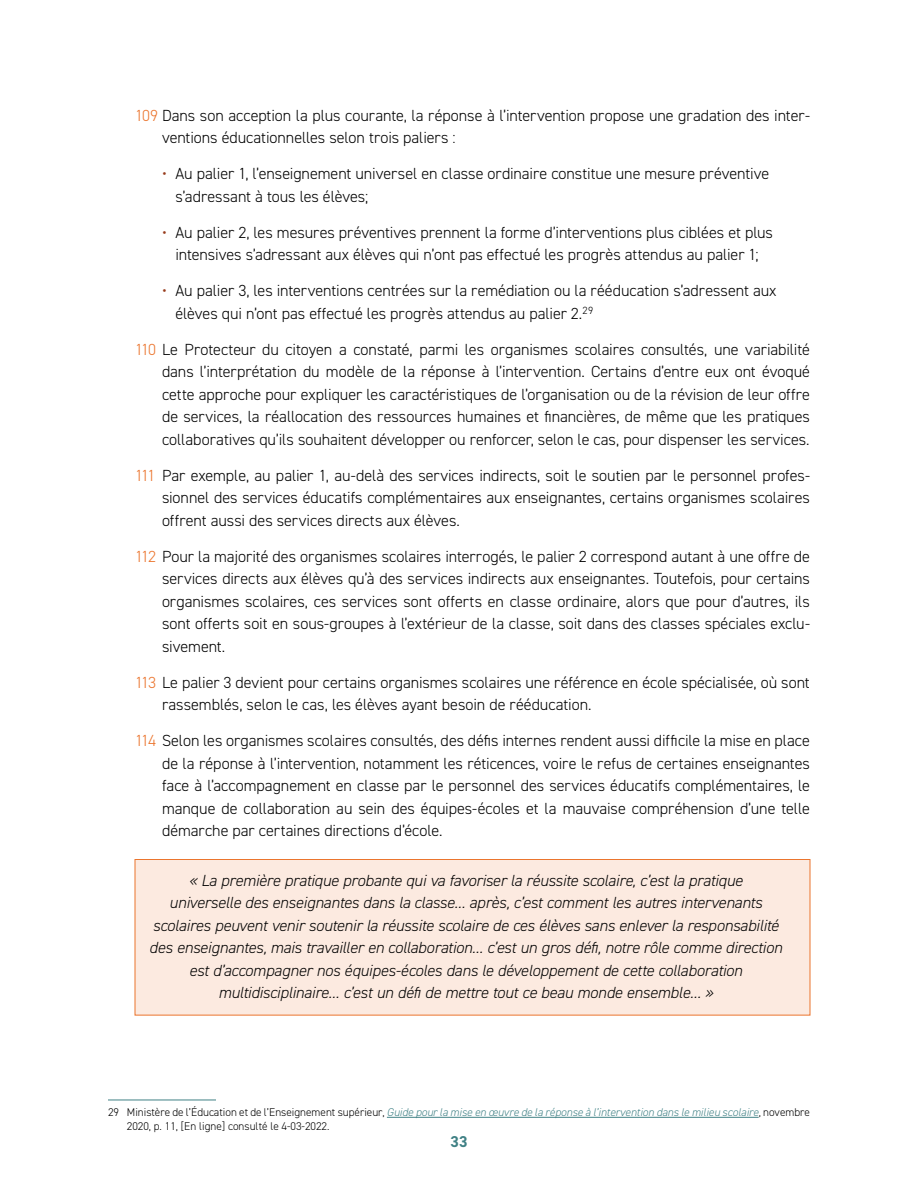
<style>
.page{position:relative;width:918px;height:1188px;background:#fff}
.page>*{position:absolute;margin:0;border:0;box-sizing:border-box;transform-origin:0 0}
.TXT___Courant___List{font:300 16.2px/22.5px "DIN2014";letter-spacing:-.005em;color:#000}
.TXT___Encradre_orang{font:italic 300 16.2px/22.5px "DIN2014";letter-spacing:-.01em;color:#000;text-align:center}
.t1{font:700 15.75px "DIN2014";color:#408185}
.TXT___Note_de_bas_de{font:300 11.25px/13.5px "DIN2014";color:#000}
.s1{color:#eb752e}
.s2{color:#973b1b}
.s3{font-style:italic;color:#408185}
</style>
<div class="page">
<div style="left:135px;top:859px;width:675px;height:157px;background:#fceae0;border:1px solid #eb752e"></div>
<hr style="left:108px;top:1100px;width:108px;height:1px;background:#408185">
<hr style="left:387px;top:1117px;width:372px;height:1px;background:#408185">
<p class="TXT___Courant___List" style="left:162px;top:104px;width:650px;text-indent:-27px"><span class="s1">109</span> Dans son acception la plus courante, la réponse à l’intervention propose une gradation des inter&shy;ventions éducationnelles selon trois paliers :</p>
<p class="TXT___Courant___List" style="left:176px;top:162px;width:595px;text-indent:-14px"><span class="s2">•</span> Au palier 1, l’enseignement universel en classe ordinaire constitue une mesure préventive s’adressant à tous les élèves;</p>
<p class="TXT___Courant___List" style="left:162px;top:221px;width:613px;text-align:center"><span class="s2">•</span> Au palier 2, les mesures préventives prennent la forme d’interventions plus ciblées et plus intensives s’adressant aux élèves qui n’ont pas effectué les progrès attendus au palier 1;</p>
<p class="TXT___Courant___List" style="left:176px;top:279px;width:603px;text-indent:-14px"><span class="s2">•</span> Au palier 3, les interventions centrées sur la remédiation ou la rééducation s’adressent aux élèves qui n’ont pas effectué les progrès attendus au palier 2.<sup>29</sup></p>
<p class="TXT___Courant___List" style="left:162px;top:338px;width:650px;text-align:justify;text-indent:-27px"><span class="s1">110</span> Le Protecteur du citoyen a constaté, parmi les organismes scolaires consultés, une variabilité dans l’interprétation du modèle de la réponse à l’intervention. Certains d’entre eux ont évoqué cette approche pour expliquer les caractéristiques de l’organisation ou de la révision de leur offre de services, la réallocation des ressources humaines et financières, de même que les pratiques collaboratives qu’ils souhaitent développer ou renforcer, selon le cas, pour dispenser les services.</p>
<p class="TXT___Courant___List" style="left:162px;top:464px;width:650px;text-align:justify;text-indent:-27px"><span class="s1">111</span> Par exemple, au palier 1, au-delà des services indirects, soit le soutien par le personnel profes&shy;sionnel des services éducatifs complémentaires aux enseignantes, certains organismes scolaires offrent aussi des services directs aux élèves.</p>
<p class="TXT___Courant___List" style="left:162px;top:545px;width:650px;text-align:justify;text-indent:-27px"><span class="s1">112</span> Pour la majorité des organismes scolaires interrogés, le palier 2 correspond autant à une offre de services directs aux élèves qu’à des services indirects aux enseignantes. Toutefois, pour certains organismes scolaires, ces services sont offerts en classe ordinaire, alors que pour d’autres, ils sont offerts soit en sous-groupes à l’extérieur de la classe, soit dans des classes spéciales exclu&shy;sivement.</p>
<p class="TXT___Courant___List" style="left:162px;top:671px;width:649px;text-indent:-27px"><span class="s1">113</span> Le palier 3 devient pour certains organismes scolaires une référence en école spécialisée, où sont rassemblés, selon le cas, les élèves ayant besoin de rééducation.</p>
<p class="TXT___Courant___List" style="left:162px;top:729px;width:650px;text-align:justify;text-indent:-27px"><span class="s1">114</span> Selon les organismes scolaires consultés, des défis internes rendent aussi difficile la mise en place de la réponse à l’intervention, notamment les réticences, voire le refus de certaines enseignantes face à l’accompagnement en classe par le personnel des services éducatifs complémentaires, le manque de collaboration au sein des équipes-écoles et la mauvaise compréhension d’une telle démarche par certaines directions d’école.</p>
<p class="TXT___Encradre_orang" style="left:149px;top:869px;width:634px">« La première pratique probante qui va favoriser la réussite scolaire, c’est la pratique<br>universelle des enseignantes dans la classe… après, c’est comment les autres intervenants scolaires peuvent venir soutenir la réussite scolaire de ces élèves sans enlever la responsabilité des enseignantes, mais travailler en collaboration… c’est un gros défi, notre rôle comme direction est d’accompagner nos équipes-écoles dans le développement de cette collaboration multidisciplinaire… c’est un défi de mettre tout ce beau monde ensemble… »</p>
<p class="TXT___Note_de_bas_de" style="left:127px;top:1106px;width:685px;text-indent:-19px">29 Ministère de l’Éducation et de l’Enseignement supérieur, <span class="s3">Guide pour la mise en œuvre de la réponse à l’intervention dans le milieu scolaire</span>, novembre<br>2020, p. 11, [En ligne] consulté le 4-03-2022.</p>
<p class="t1" style="left:450px;top:1131px;width:19px">33</p>
</div>
